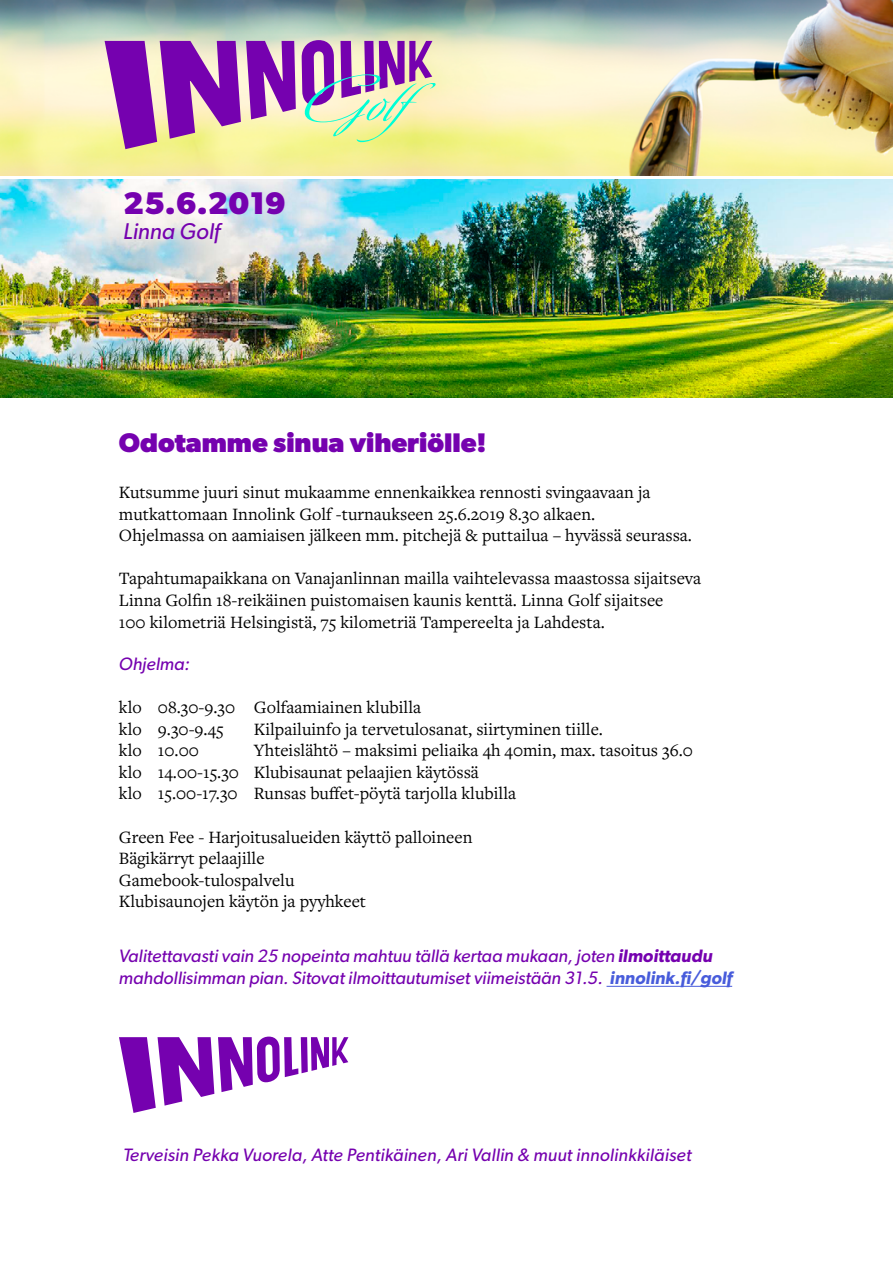
<style>
.page{position:relative;width:893px;height:1263px;background:#fff}
.page>*{position:absolute;margin:0;border:0;box-sizing:border-box;transform-origin:0 0}
.t1{font:italic 500 71.25px "Avalon";color:#00ffd6;scale:1.19 1}
.t2{font:700 31.35px "Gibson";color:#7501af}
.t3{font:700 27px "Gibson";color:#7501af}
.t4{font:italic 22.8px "Gibson";color:#7501af}
.t5{font:18px/21.6px "Freight Text Pro";color:#000}
.t6{font:italic 18px/21.6px "Gibson";color:#7501af}
.s1{font-weight:600}
.s2{font-weight:600;color:#485cdb}
</style>
<div class="page">
<img style="left:0;top:179px;width:893px;height:218px">
<img style="left:0;top:0;width:893px;height:175px">
<svg style="left:105px;top:40px;width:327px;height:109px;background:#bd87b1"></svg>
<hr style="left:606px;top:986px;width:126px;height:1px;background:#485cdb">
<svg style="left:119px;top:1036px;width:229px;height:77px"></svg>
<h1 class="t1" style="left:301px;top:59px;width:147px">Golf</h1>
<h2 class="t2" style="left:123px;top:184px;width:164px">25.6.2019</h2>
<p class="t4" style="left:123px;top:218px;width:98px">Linna Golf</p>
<h3 class="t3" style="left:119px;top:427px;width:369px">Odotamme sinua viheriölle!</h3>
<p class="t5" style="left:119px;top:481px;width:575px">Kutsumme juuri sinut mukaamme ennenkaikkea rennosti svingaavaan ja mutkattomaan Innolink Golf -turnaukseen 25.6.2019 8.30 alkaen.<br>Ohjelmassa on aamiaisen jälkeen mm. pitchejä &amp; puttailua – hyvässä seurassa.</p>
<p class="t5" style="left:119px;top:567px;width:584px">Tapahtumapaikkana on Vanajanlinnan mailla vaihtelevassa maastossa sijaitseva<br>Linna Golfin 18-reikäinen puistomaisen kaunis kenttä. Linna Golf sijaitsee<br>100 kilometriä Helsingistä, 75 kilometriä Tampereelta ja Lahdesta.</p>
<p class="t6" style="left:119px;top:652px;width:72px">Ohjelma:</p>
<p class="t5" style="left:119px;top:696px;width:304px">klo 08.30-9.30 Golfaamiainen klubilla klo 9.30-9.45</p>
<p class="t5" style="left:254px;top:717px;width:351px">Kilpailuinfo ja tervetulosanat, siirtyminen tiille.</p>
<p class="t5" style="left:119px;top:739px;width:81px">klo 10.00</p>
<p class="t5" style="left:119px;top:739px;width:575px;text-indent:135px">Yhteislähtö – maksimi peliaika 4h 40min, max. tasoitus 36.0 klo 14.00-15.30 Klubisaunat pelaajien käytössä<br>klo 15.00-17.30 Runsas buffet-pöytä tarjolla klubilla</p>
<p class="t5" style="left:119px;top:825px;width:355px">Green Fee - Harjoitusalueiden käyttö palloineen Bägikärryt pelaajille<br>Gamebook-tulospalvelu<br>Klubisaunojen käytön ja pyyhkeet</p>
<p class="t6" style="left:119px;top:945px;width:615px">Valitettavasti vain 25 nopeinta mahtuu tällä kertaa mukaan, joten <span class="s1">ilmoittaudu </span>mahdollisimman pian. Sitovat ilmoittautumiset viimeistään 31.5. <span class="s2">innolink.fi/golf</span></p>
<p class="t6" style="left:123px;top:1144px;width:570px">Terveisin Pekka Vuorela, Atte Pentikäinen, Ari Vallin &amp; muut innolinkkiläiset</p>
</div>
